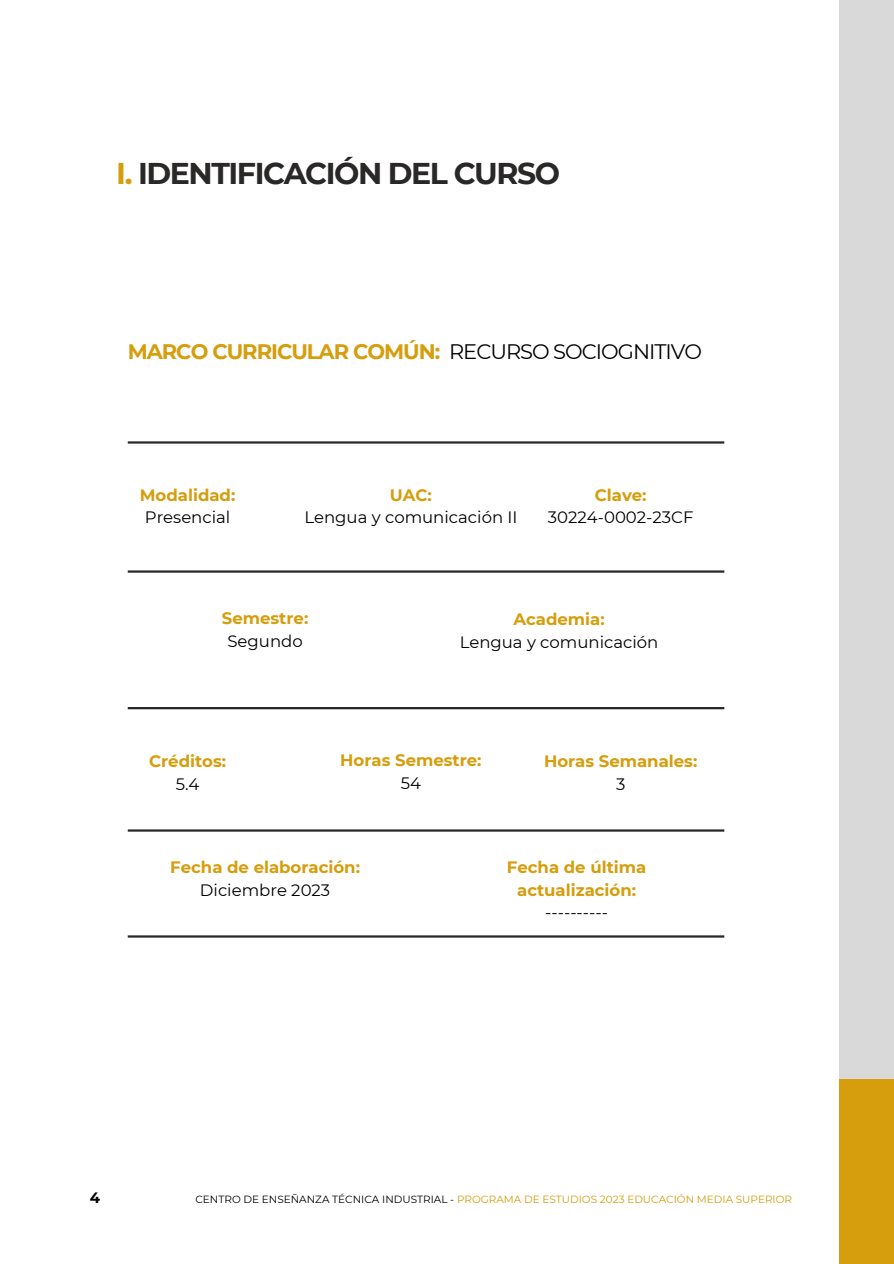
<style>
.page{position:relative;width:894px;height:1264px;background:#fff}
.page>*{position:absolute;margin:0;border:0;box-sizing:border-box;transform-origin:0 0}
.t1{font:700 30px "Montserrat";letter-spacing:-.05em;color:#2a2727}
.t2{font:700 21px "Montserrat";letter-spacing:-.05em;color:#d69d0c}
.t3{font:700 16.5px/22.5px "Montserrat";color:#d69d0c;text-align:center}
.t4{font:16.5px/22.5px "Montserrat";color:#000;text-align:center}
.t5{font:700 15px "Montserrat";color:#000}
.t6{font:10.5px "Montserrat";color:#d69d0c}
.s1{color:#d69d0c}
.s2{font-weight:400;color:#000}
.s3{font-weight:700;color:#d69d0c}
.s4{color:#000}
</style>
<div class="page">
<div style="left:838px;top:0;width:55px;height:1078px;background:#d9d9d9"></div>
<hr style="left:128px;top:441px;width:596px;height:2px;background:#2a2727">
<hr style="left:128px;top:570px;width:596px;height:2px;background:#2a2727">
<hr style="left:128px;top:707px;width:596px;height:2px;background:#2a2727">
<hr style="left:128px;top:829px;width:596px;height:2px;background:#2a2727">
<hr style="left:128px;top:935px;width:596px;height:2px;background:#2a2727">
<div style="left:838px;top:1078px;width:55px;height:185px;background:#d69d0c"></div>
<h1 class="t1" style="left:116px;top:155px;width:445px"><span class="s1">I.</span> IDENTIFICACIÓN DEL CURSO</h1>
<h3 class="t2" style="left:128px;top:339px;width:575px">MARCO CURRICULAR COMÚN: <span class="s2">RECURSO SOCIOGNITIVO</span></h3>
<p class="t3" style="left:140px;top:483px;width:97px">Modalidad:</p>
<h2 class="t4" style="left:145px;top:506px;width:87px">Presencial</h2>
<h4 class="t4" style="left:304px;top:483px;width:214px"><span class="s3">UAC:<br></span>Lengua y comunicación II</h4>
<h4 class="t4" style="left:547px;top:483px;width:147px"><span class="s3">Clave:<br></span>30224-0002-23CF</h4>
<h4 class="t3" style="left:222px;top:607px;width:88px">Semestre:<br><span class="s2">Segundo</span></h4>
<h4 class="t4" style="left:459px;top:608px;width:200px"><span class="s3">Academia:<br></span>Lengua y comunicación</h4>
<h4 class="t3" style="left:149px;top:750px;width:79px">Créditos:<br><span class="s2">5.4</span></h4>
<h4 class="t3" style="left:340px;top:749px;width:143px">Horas Semestre:<br><span class="s2">54</span></h4>
<h4 class="t3" style="left:544px;top:750px;width:155px">Horas Semanales:<br><span class="s2">3</span></h4>
<h4 class="t3" style="left:170px;top:856px;width:191px">Fecha de elaboración:<br><span class="s2">Diciembre 2023</span></h4>
<h4 class="t3" style="left:507px;top:856px;width:141px">Fecha de última actualización: <span class="s2">----------</span></h4>
<p class="t5" style="left:90px;top:1187px;width:12px">4</p>
<h4 class="t6" style="left:195px;top:1193px;width:598px"><span class="s4">CENTRO DE ENSEÑANZA TÉCNICA INDUSTRIAL -</span> PROGRAMA DE ESTUDIOS 2023 EDUCACIÓN MEDIA SUPERIOR</h4>
</div>
